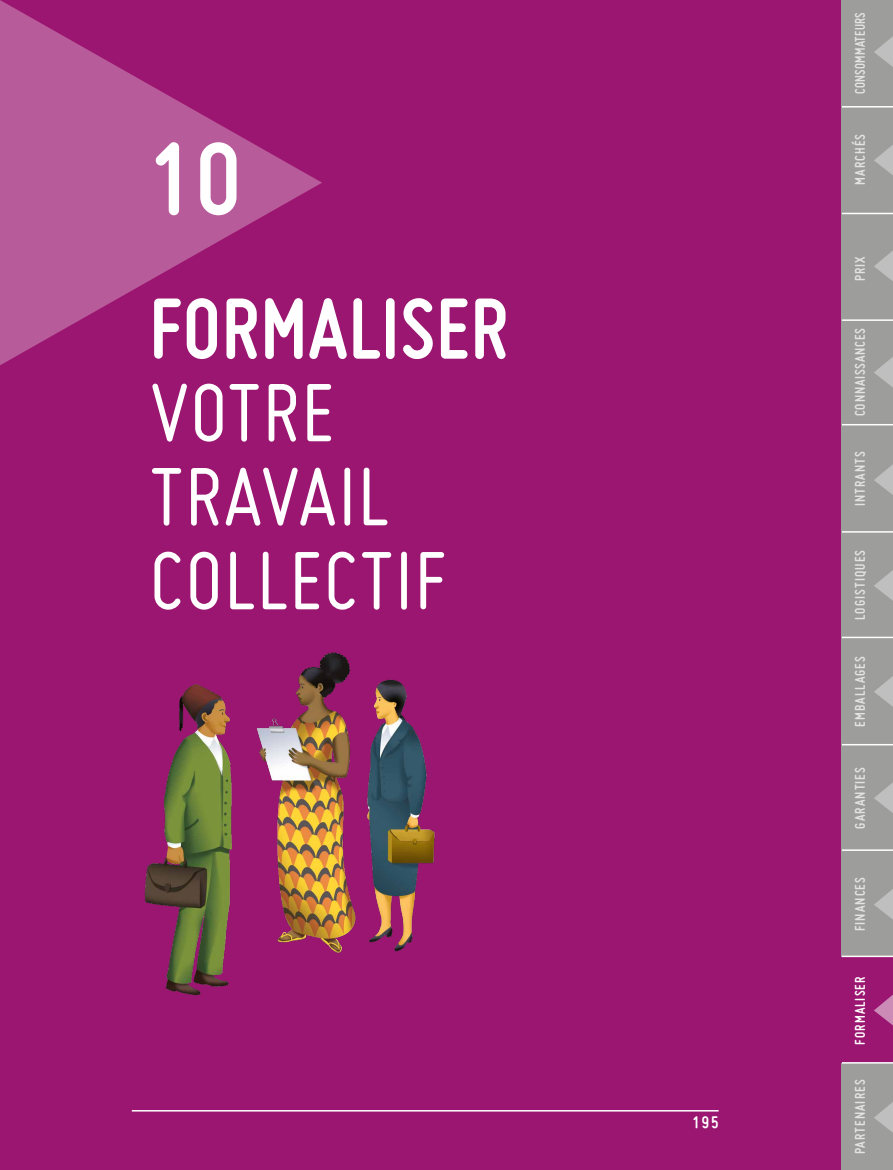
<style>
.page{position:relative;width:893px;height:1170px;background:#fff}
.page>*{position:absolute;margin:0;border:0;box-sizing:border-box;transform-origin:0 0}
.t1{font:700 108px "Miso";color:#fff}
.t2{font:90px/84px "Miso";letter-spacing:.015em;color:#fff}
.t3{font:700 90px "Miso";letter-spacing:.015em;color:#fff}
.t4{font:700 18px "Miso";color:#fff}
.t5{font:700 15px "Miso";letter-spacing:.075em;color:#e3e3e3}
.t6{font:700 15px "Miso";letter-spacing:.025em;color:#e3e3e3;scale:.95 1}
.t7{font:700 15px "Miso";letter-spacing:.055em;color:#e3e3e3}
.t8{font:700 15px "Miso";letter-spacing:.075em;color:#fff}
</style>
<div class="page">
<div style="left:0;top:0;width:842px;height:1169px;background:#9b1670"></div>
<svg style="left:0;top:0;width:322px;height:365px;background:#a93885"></svg>
<img style="left:94px;top:643px;width:398px;height:395px">
<hr style="left:132px;top:1109px;width:587px;height:2px;background:#fff">
<div style="left:842px;top:531px;width:51px;height:107px;background:#9d9d9c"></div>
<div style="left:842px;top:850px;width:51px;height:107px;background:#9d9d9c"></div>
<div style="left:842px;top:106px;width:51px;height:107px;background:#9d9d9c"></div>
<div style="left:842px;top:0;width:51px;height:107px;background:#9d9d9c"></div>
<div style="left:842px;top:638px;width:51px;height:106px;background:#9d9d9c"></div>
<div style="left:842px;top:957px;width:51px;height:106px;background:#9b1670"></div>
<div style="left:842px;top:1063px;width:51px;height:106px;background:#9d9d9c"></div>
<div style="left:842px;top:319px;width:51px;height:106px;background:#9d9d9c"></div>
<div style="left:842px;top:213px;width:51px;height:106px;background:#9d9d9c"></div>
<div style="left:842px;top:744px;width:51px;height:106px;background:#9d9d9c"></div>
<div style="left:842px;top:425px;width:51px;height:106px;background:#9d9d9c"></div>
<svg style="left:874px;top:36px;width:19px;height:31px"></svg>
<svg style="left:874px;top:145px;width:19px;height:30px"></svg>
<svg style="left:874px;top:251px;width:19px;height:30px"></svg>
<svg style="left:874px;top:357px;width:19px;height:30px"></svg>
<svg style="left:874px;top:464px;width:19px;height:31px"></svg>
<svg style="left:874px;top:570px;width:19px;height:30px"></svg>
<svg style="left:874px;top:676px;width:19px;height:30px"></svg>
<svg style="left:874px;top:782px;width:19px;height:31px"></svg>
<svg style="left:874px;top:889px;width:19px;height:30px"></svg>
<svg style="left:874px;top:994px;width:19px;height:31px"></svg>
<svg style="left:874px;top:1102px;width:19px;height:30px"></svg>
<hr style="left:842px;top:106px;width:51px;height:1px;background:#fff">
<hr style="left:842px;top:213px;width:51px;height:1px;background:#fff">
<hr style="left:842px;top:319px;width:51px;height:2px;background:#fff">
<hr style="left:842px;top:424px;width:51px;height:1px;background:#fff">
<hr style="left:842px;top:531px;width:51px;height:1px;background:#fff">
<hr style="left:842px;top:636px;width:51px;height:2px;background:#fff">
<hr style="left:842px;top:743px;width:51px;height:2px;background:#fff">
<hr style="left:842px;top:849px;width:51px;height:1px;background:#fff">
<hr style="left:842px;top:955px;width:51px;height:2px;background:#fff">
<hr style="left:842px;top:1061px;width:51px;height:2px;background:#fff">
<h1 class="t1" style="left:149px;top:117px;width:94px">10</h1>
<h2 class="t3" style="left:149px;top:277px;width:360px">FORMALISER</h2>
<h2 class="t2" style="left:149px;top:369px;width:299px">VOTRE<br>TRAVAIL<br>COLLECTIF</h2>
<p class="t4" style="left:693px;top:1111px;width:28px">195</p>
<p class="t6" style="left:851px;top:94px;width:88px;rotate:-90deg">CONSOMMATEURS</p>
<p class="t5" style="left:851px;top:185px;width:52px;rotate:-90deg">MARCHÉS</p>
<p class="t5" style="left:851px;top:281px;width:26px;rotate:-90deg">PRIX</p>
<p class="t7" style="left:851px;top:416px;width:89px;rotate:-90deg">CONNAISSANCES</p>
<p class="t5" style="left:851px;top:506px;width:57px;rotate:-90deg">INTRANTS</p>
<p class="t5" style="left:851px;top:620px;width:72px;rotate:-90deg">LOGISTIQUES</p>
<p class="t5" style="left:851px;top:726px;width:72px;rotate:-90deg">EMBALLAGES</p>
<p class="t5" style="left:851px;top:828px;width:63px;rotate:-90deg">GARANTIES</p>
<p class="t5" style="left:851px;top:931px;width:56px;rotate:-90deg">FINANCES</p>
<p class="t8" style="left:851px;top:1044px;width:69px;rotate:-90deg">FORMALISER</p>
<p class="t5" style="left:851px;top:1154px;width:76px;rotate:-90deg">PARTENAIRES</p>
</div>
